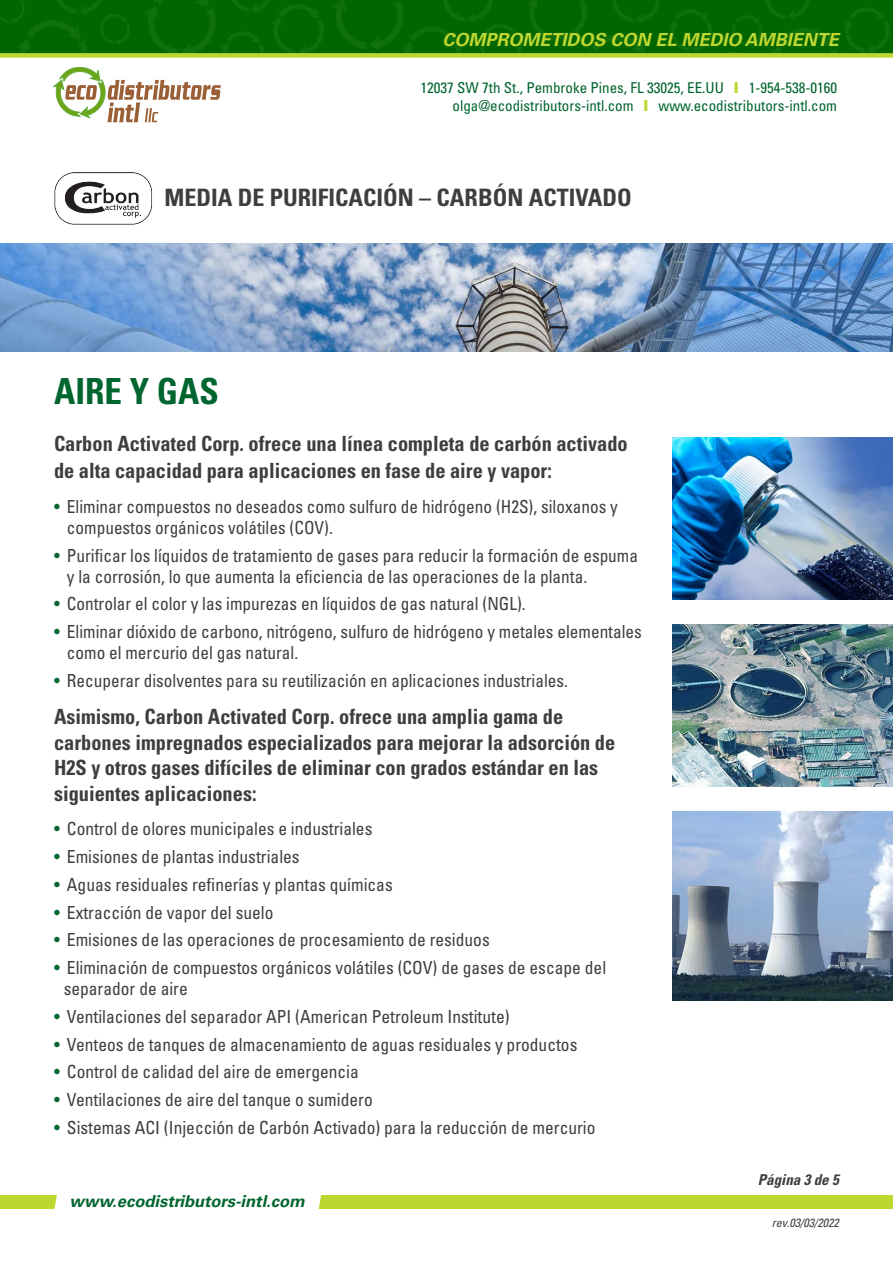
<style>
.page{position:relative;width:893px;height:1263px;background:#fff}
.page>*{position:absolute;margin:0;border:0;box-sizing:border-box;transform-origin:0 0}
.t1{font:700 condensed 36px "Univers LT Std";color:#00652e}
.t2{font:700 condensed 24px "Univers LT Std";color:#3e3e3f}
.t3{font:700 condensed 21px/25.5px "Univers LT Std";color:#3e3e3f}
.t4{font:condensed 18px/21px "Univers LT Std";color:#3e3e3f}
.t5{font:condensed 18px/21px "Univers LT Std";color:#3e3e3f;scale:.96 1}
.t6{font:italic 700 18px "Univers LT Std";color:#bed630}
.t7{font:italic 700 16.5px "Univers LT Std";color:#00652e}
.t8{font:condensed 15px/18px "Univers LT Std";color:#00652e;text-align:right}
.t9{font:italic 700 condensed 15px "Univers LT Std";color:#3e3e3f}
.t10{font:italic condensed 12px "Univers LT Std";color:#3e3e3f}
.s1{font-weight:900;font-stretch:normal;color:#bed630}
.s2{color:#00652e}
</style>
<div class="page">
<div style="left:0;top:1195px;width:893px;height:13px;background:#bed630"></div>
<div style="left:53px;top:1195px;width:270px;height:14px;background:#fff"></div>
<img style="left:0;top:0;width:893px;height:53px">
<div style="left:0;top:53px;width:893px;height:5px;background:#bed630"></div>
<svg style="left:53px;top:67px;width:168px;height:55px"></svg>
<img style="left:0;top:243px;width:893px;height:108px">
<img style="left:54px;top:173px;width:98px;height:51px">
<img style="left:672px;top:438px;width:221px;height:162px">
<img style="left:672px;top:625px;width:221px;height:162px">
<img style="left:672px;top:811px;width:221px;height:189px">
<p class="t6" style="left:443px;top:29px;width:398px">COMPROMETIDOS CON EL MEDIO AMBIENTE</p>
<p class="t8" style="left:421px;top:78px;width:418px">12037 SW 7th St., Pembroke Pines, FL 33025, EE.UU <span class="s1">I</span> 1-954-538-0160 olga@ecodistributors-intl.com <span class="s1">I</span> www.ecodistributors-intl.com</p>
<p class="t2" style="left:165px;top:183px;width:469px">MEDIA DE PURIFICACIÓN – CARBÓN ACTIVADO</p>
<p class="t1" style="left:54px;top:369px;width:166px">AIRE Y GAS</p>
<p class="t3" style="left:54px;top:430px;width:575px;line-height:27px">Carbon Activated Corp. ofrece una línea completa de carbón activado de alta capacidad para aplicaciones en fase de aire y vapor:</p>
<p class="t5" style="left:67px;top:496px;width:575px;text-indent:-13px"><span class="s2">•</span> Eliminar compuestos no deseados como sulfuro de hidrógeno (H2S), siloxanos y compuestos orgánicos volátiles (COV).</p>
<p class="t5" style="left:67px;top:544px;width:596px;text-indent:-13px"><span class="s2">•</span> Purificar los líquidos de tratamiento de gases para reducir la formación de espuma y la corrosión, lo que aumenta la eficiencia de las operaciones de la planta.</p>
<p class="t5" style="left:54px;top:593px;width:493px"><span class="s2">•</span> Controlar el color y las impurezas en líquidos de gas natural (NGL).</p>
<p class="t5" style="left:67px;top:621px;width:600px;text-indent:-13px"><span class="s2">•</span> Eliminar dióxido de carbono, nitrógeno, sulfuro de hidrógeno y metales elementales como el mercurio del gas natural.</p>
<p class="t5" style="left:54px;top:670px;width:537px"><span class="s2">•</span> Recuperar disolventes para su reutilización en aplicaciones industriales.</p>
<p class="t3" style="left:54px;top:704px;width:563px">Asimismo, Carbon Activated Corp. ofrece una amplia gama de carbones impregnados especializados para mejorar la adsorción de H2S y otros gases difíciles de eliminar con grados estándar en las siguientes aplicaciones:</p>
<p class="t4" style="left:54px;top:818px;width:320px"><span class="s2">•</span> Control de olores municipales e industriales</p>
<p class="t4" style="left:54px;top:846px;width:247px"><span class="s2">•</span> Emisiones de plantas industriales</p>
<p class="t4" style="left:54px;top:874px;width:340px"><span class="s2">•</span> Aguas residuales refinerías y plantas químicas</p>
<p class="t4" style="left:54px;top:901px;width:221px"><span class="s2">•</span> Extracción de vapor del suelo</p>
<p class="t4" style="left:54px;top:929px;width:437px"><span class="s2">•</span> Emisiones de las operaciones de procesamiento de residuos</p>
<p class="t4" style="left:64px;top:957px;width:544px;text-indent:-10px"><span class="s2">•</span> Eliminación de compuestos orgánicos volátiles (COV) de gases de escape del separador de aire</p>
<p class="t4" style="left:54px;top:1006px;width:457px"><span class="s2">•</span> Ventilaciones del separador API (American Petroleum Institute)</p>
<p class="t4" style="left:54px;top:1033px;width:525px"><span class="s2">•</span> Venteos de tanques de almacenamiento de aguas residuales y productos</p>
<p class="t4" style="left:54px;top:1061px;width:306px"><span class="s2">•</span> Control de calidad del aire de emergencia</p>
<p class="t4" style="left:54px;top:1089px;width:320px"><span class="s2">•</span> Ventilaciones de aire del tanque o sumidero</p>
<p class="t4" style="left:54px;top:1117px;width:543px"><span class="s2">•</span> Sistemas ACI (Injección de Carbón Activado) para la reducción de mercurio</p>
<p class="t7" style="left:70px;top:1192px;width:237px">www.ecodistributors-intl.com</p>
<p class="t9" style="left:758px;top:1171px;width:82px">Página 3 de 5</p>
<p class="t10" style="left:772px;top:1215px;width:68px">rev.03/03/2022</p>
</div>
